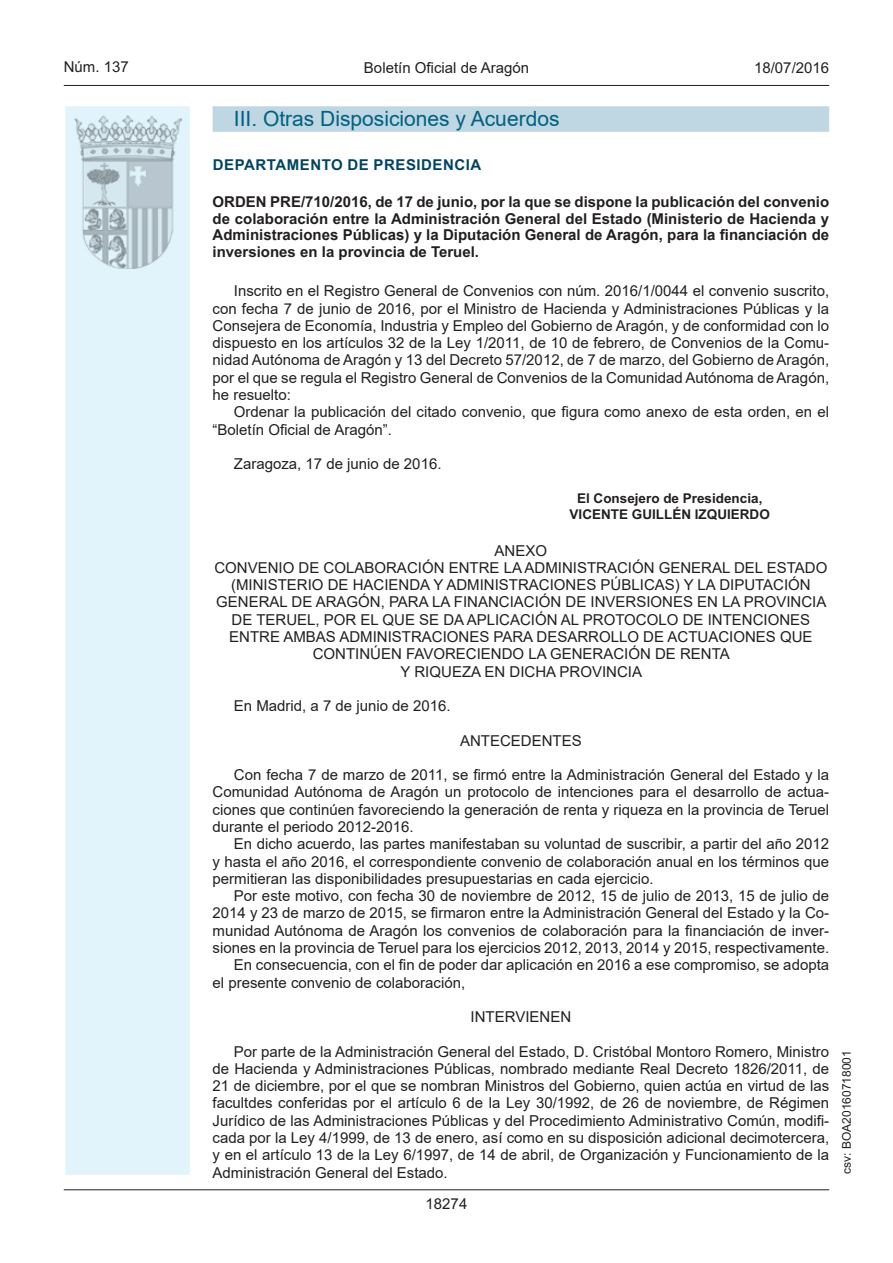
<style>
.page{position:relative;width:893px;height:1263px;background:#fff}
.page>*{position:absolute;margin:0;border:0;box-sizing:border-box;transform-origin:0 0}
.t1{font:21px "Arial";color:#006180}
.t2{font:15px/17.2px "Arial";color:#231f20;text-align:justify}
.t3{font:15px/16.5px "Arial Bold MT2";color:#231f20}
.t4{font:700 15px "Arial";color:#231f20}
.t5{font:15px "Arial Bold MT2";letter-spacing:.035em;color:#004462}
.t6{font:15px "Arial MT2";color:#231f20}
.t7{font:13.5px/16.5px "Arial Bold MT2";color:#231f20;text-align:center}
.t8{font:12px "Arial MT2";color:#231f20}
.s1{font-family:"Arial MT2"}
</style>
<div class="page">
<hr style="left:64px;top:85px;width:765px;height:1px;background:#231f20">
<div style="left:64px;top:105px;width:127px;height:1071px;background:#e1f4fc;border:2px solid #fff"></div>
<img style="left:75px;top:115px;width:106px;height:153px">
<hr style="left:64px;top:1189px;width:765px;height:1px;background:#231f20">
<div style="left:213px;top:106px;width:616px;height:26px;background:#bfd6e3"></div>
<p class="t6" style="left:64px;top:57px;width:67px">Núm. 137</p>
<p class="t2" style="left:364px;top:59px;width:167px">Boletín Oficial de Aragón</p>
<p class="t6" style="left:754px;top:57px;width:77px">18/07/2016</p>
<h1 class="t1" style="left:234px;top:104px;width:327px">III. Otras Disposiciones y Acuerdos</h1>
<p class="t5" style="left:213px;top:154px;width:270px">DEPARTAMENTO DE PRESIDENCIA</p>
<p class="t3" style="left:213px;top:194px;width:618px">ORDEN PRE/710/2016, de 17 de junio, por la que se dispone la publicación del convenio de colaboración entre la Administración General del Estado (Ministerio de Hacienda y</p>
<p class="t4" style="left:213px;top:224px;width:618px">Administraciones Públicas) y la Diputación General de Aragón, para la financiación de</p>
<p class="t3" style="left:213px;top:243px;width:268px">inversiones en la provincia de Teruel.</p>
<p class="t2" style="left:213px;top:282px;width:618px;text-indent:21px">Inscrito en el Registro General de Convenios con núm. 2016/1/0044 el convenio suscrito, con fecha 7 de junio de 2016, por el Ministro de Hacienda y Administraciones Públicas y la Consejera de Economía, Industria y Empleo del Gobierno de Aragón, y de conformidad con lo dispuesto en los artículos 32 de la Ley 1/2011, de 10 de febrero, de Convenios de la Comu&shy;nidad Autónoma de Aragón y 13 del Decreto 57/2012, de 7 de marzo, del Gobierno de Aragón, por el que se regula el Registro General de Convenios de la Comunidad Autónoma de Aragón, he resuelto:</p>
<p class="t2" style="left:213px;top:403px;width:618px;text-indent:21px">Ordenar la publicación del citado convenio, que figura como anexo de esta orden, en el “Boletín Oficial de Aragón”.</p>
<p class="t2" style="left:234px;top:455px;width:209px">Zaragoza, 17 de junio de 2016.</p>
<p class="t7" style="left:570px;top:490px;width:202px">El Consejero de Presidencia,<br>VICENTE GUILLÉN IZQUIERDO</p>
<p class="t2" style="left:214px;top:541px;width:614px;text-align:center">ANEXO<br>CONVENIO DE COLABORACIÓN ENTRE LA ADMINISTRACIÓN GENERAL DEL ESTADO (MINISTERIO DE HACIENDA Y ADMINISTRACIONES PÚBLICAS) Y LA DIPUTACIÓN GENERAL DE ARAGÓN, PARA LA FINANCIACIÓN DE INVERSIONES EN LA PROVINCIA DE TERUEL, POR EL QUE SE DA APLICACIÓN AL PROTOCOLO DE INTENCIONES ENTRE AMBAS ADMINISTRACIONES PARA DESARROLLO DE ACTUACIONES QUE CONTINÚEN FAVORECIENDO LA GENERACIÓN DE RENTA<br>Y RIQUEZA EN DICHA PROVINCIA</p>
<p class="t2" style="left:234px;top:697px;width:218px">En Madrid, a 7 de junio de 2016.</p>
<p class="t2" style="left:460px;top:732px;width:123px">ANTECEDENTES</p>
<p class="t2" style="left:213px;top:766px;width:618px;text-indent:21px">Con fecha 7 de marzo de 2011, se firmó entre la Administración General del Estado y la Comunidad Autónoma de Aragón un protocolo de intenciones para el desarrollo de actua&shy;ciones que continúen favoreciendo la generación de renta y riqueza en la provincia de Teruel durante el periodo 2012-2016.</p>
<p class="t2" style="left:213px;top:835px;width:618px;text-indent:21px">En dicho acuerdo, las partes manifestaban su voluntad de suscribir, a partir del año 2012 y hasta el año 2016, el correspondiente convenio de colaboración anual en los términos que permitieran las disponibilidades presupuestarias en cada ejercicio.</p>
<p class="t2" style="left:234px;top:887px;width:597px">Por este motivo, con fecha 30 de noviembre de 2012, 15 de julio de 2013, 15 de julio de</p>
<p class="t2" style="left:213px;top:904px;width:618px">2014 y 23 de marzo de 2015, se firmaron entre la Administración General del Estado y la Co<span class="s1">-</span></p>
<p class="t2" style="left:213px;top:922px;width:618px">munidad Autónoma de Aragón los convenios de colaboración para la financiación de inver<span class="s1">-</span></p>
<p class="t2" style="left:213px;top:939px;width:618px">siones en la provincia de Teruel para los ejercicios 2012, 2013, 2014 y 2015, respectivamente.</p>
<p class="t2" style="left:234px;top:956px;width:597px">En consecuencia, con el fin de poder dar aplicación en 2016 a ese compromiso, se adopta</p>
<p class="t2" style="left:213px;top:973px;width:254px">el presente convenio de colaboración,</p>
<p class="t2" style="left:471px;top:1008px;width:102px">INTERVIENEN</p>
<p class="t2" style="left:213px;top:1043px;width:618px;text-indent:21px">Por parte de la Administración General del Estado, D. Cristóbal Montoro Romero, Ministro de Hacienda y Administraciones Públicas, nombrado mediante Real Decreto 1826/2011, de 21 de diciembre, por el que se nombran Ministros del Gobierno, quien actúa en virtud de las facultdes conferidas por el artículo 6 de la Ley 30/1992, de 26 de noviembre, de Régimen Jurídico de las Administraciones Públicas y del Procedimiento Administrativo Común, modifi&shy;cada por la Ley 4/1999, de 13 de enero, así como en su disposición adicional decimotercera, y en el artículo 13 de la Ley 6/1997, de 14 de abril, de Organización y Funcionamiento de la Administración General del Estado.</p>
<p class="t6" style="left:426px;top:1193px;width:43px">18274</p>
<p class="t8" style="left:838px;top:1174px;width:125px;rotate:-90deg">csv: BOA20160718001</p>
</div>
